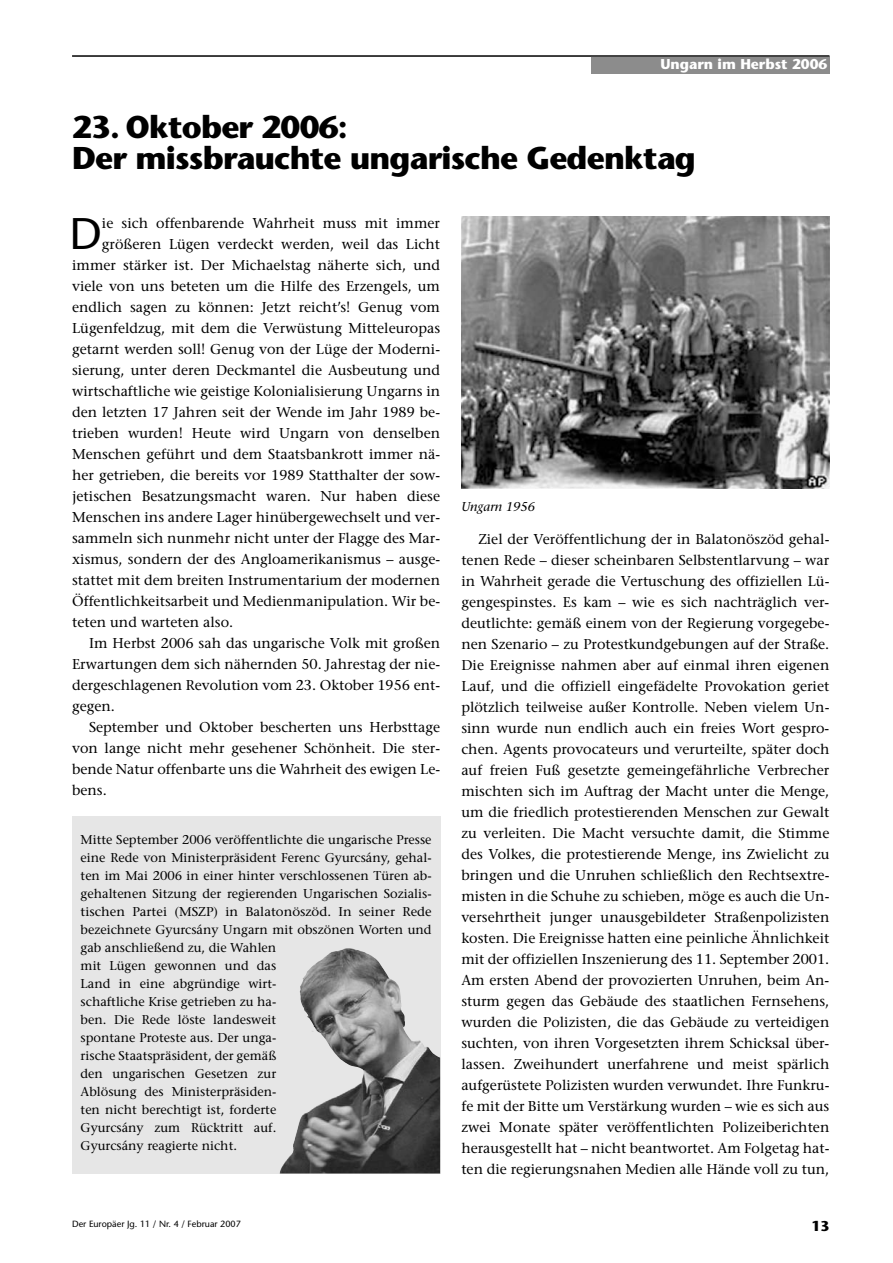
<style>
.page{position:relative;width:893px;height:1263px;background:#fff}
.page>*{position:absolute;margin:0;border:0;box-sizing:border-box;transform-origin:0 0}
.t1{font:44.25px "Stone Sans";color:#000}
.t2{font:700 31.5px/31.5px "Stone Sans";letter-spacing:-.025em;color:#000}
.t3{font:14.25px/21px "Stone Serif";color:#000;text-align:justify}
.t4{font:700 14.25px "Stone Sans";color:#fff}
.t5{font:700 14.25px "Stone Sans";color:#000}
.t6{font:12.75px/18px "Stone Serif";color:#000}
.t7{font:italic 12.75px "Stone Serif";color:#000}
.t8{font:9px "Stone Sans";color:#000}
</style>
<div class="page">
<div style="left:591px;top:56px;width:238px;height:17px;background:#8c8c8c"></div>
<hr style="left:72px;top:56px;width:757px;height:1px;background:#000">
<div style="left:72px;top:816px;width:368px;height:358px;background:#e6e6e6"></div>
<img style="left:280px;top:948px;width:160px;height:226px">
<img style="left:461px;top:217px;width:368px;height:272px">
<p class="t4" style="left:660px;top:58px;width:168px">Ungarn im Herbst 2006</p>
<p class="t4" style="left:802px;top:58px;width:26px">???</p>
<h2 class="t2" style="left:72px;top:115px;width:625px">23. Oktober 2006:<br>Der missbrauchte ungarische Gedenktag</h2>
<h1 class="t1" style="left:70px;top:217px;width:34px">D</h1>
<p class="t3" style="left:102px;top:214px;width:340px">ie sich offenbarende Wahrheit muss mit immer</p>
<p class="t3" style="left:102px;top:235px;width:340px">größeren Lügen verdeckt werden, weil das Licht</p>
<p class="t3" style="left:72px;top:256px;width:369px">immer stärker ist. Der Michaelstag näherte sich, und</p>
<p class="t3" style="left:72px;top:277px;width:369px">viele von uns beteten um die Hilfe des Erzengels, um</p>
<p class="t3" style="left:72px;top:298px;width:369px">endlich sagen zu können: Jetzt reicht’s! Genug vom</p>
<p class="t3" style="left:72px;top:319px;width:369px">Lügenfeldzug, mit dem die Verwüstung Mitteleuropas</p>
<p class="t3" style="left:72px;top:340px;width:369px">getarnt werden soll! Genug von der Lüge der Moderni-</p>
<p class="t3" style="left:72px;top:361px;width:369px">sierung, unter deren Deckmantel die Ausbeutung und</p>
<p class="t3" style="left:72px;top:382px;width:369px">wirtschaftliche wie geistige Kolonialisierung Ungarns in</p>
<p class="t3" style="left:72px;top:403px;width:369px">den letzten 17 Jahren seit der Wende im Jahr 1989 be-</p>
<p class="t3" style="left:72px;top:424px;width:369px">trieben wurden! Heute wird Ungarn von denselben</p>
<p class="t3" style="left:72px;top:445px;width:369px">Menschen geführt und dem Staatsbankrott immer nä-</p>
<p class="t3" style="left:72px;top:466px;width:369px">her getrieben, die bereits vor 1989 Statthalter der sow-</p>
<p class="t3" style="left:72px;top:487px;width:369px">jetischen Besatzungsmacht waren. Nur haben diese</p>
<p class="t3" style="left:72px;top:508px;width:369px">Menschen ins andere Lager hinübergewechselt und ver-</p>
<p class="t3" style="left:72px;top:529px;width:369px">sammeln sich nunmehr nicht unter der Flagge des Mar-</p>
<p class="t3" style="left:72px;top:550px;width:369px">xismus, sondern der des Angloamerikanismus – ausge-</p>
<p class="t3" style="left:72px;top:571px;width:369px">stattet mit dem breiten Instrumentarium der modernen</p>
<p class="t3" style="left:72px;top:592px;width:369px">Öffentlichkeitsarbeit und Medienmanipulation. Wir be-</p>
<p class="t3" style="left:72px;top:613px;width:163px">teten und warteten also.</p>
<p class="t3" style="left:89px;top:634px;width:352px">Im Herbst 2006 sah das ungarische Volk mit großen</p>
<p class="t3" style="left:72px;top:655px;width:369px">Erwartungen dem sich nähernden 50. Jahrestag der nie-</p>
<p class="t3" style="left:72px;top:676px;width:369px">dergeschlagenen Revolution vom 23. Oktober 1956 ent-</p>
<p class="t3" style="left:72px;top:697px;width:44px">gegen.</p>
<p class="t3" style="left:89px;top:718px;width:352px">September und Oktober bescherten uns Herbsttage</p>
<p class="t3" style="left:72px;top:739px;width:369px">von lange nicht mehr gesehener Schönheit. Die ster-</p>
<p class="t3" style="left:72px;top:760px;width:369px">bende Natur offenbarte uns die Wahrheit des ewigen Le-</p>
<p class="t3" style="left:72px;top:781px;width:36px">bens.</p>
<p class="t6" style="left:81px;top:832px;width:352px">Mitte September 2006 veröffentlichte die ungarische Presse eine Rede von Ministerpräsident Ferenc Gyurcsány, gehal&shy;ten im Mai 2006 in einer hinter verschlossenen Türen ab&shy;gehaltenen Sitzung der regierenden Ungarischen Sozialis&shy;tischen Partei (MSZP) in Balatonöszöd. In seiner Rede bezeichnete Gyurcsány Ungarn mit obszönen Worten und gab anschließend zu, die Wahlen<br>mit Lügen gewonnen und das<br>Land in eine abgründige wirt-<br>schaftliche Krise getrieben zu ha-<br>ben. Die Rede löste landesweit<br>spontane Proteste aus. Der unga-<br>rische Staatspräsident, der gemäß<br>den ungarischen Gesetzen zur<br>Ablösung des Ministerpräsiden-<br>ten nicht berechtigt ist, forderte<br>Gyurcsány zum Rücktritt auf.<br>Gyurcsány reagierte nicht.</p>
<p class="t8" style="left:72px;top:1220px;width:170px">Der Europäer Jg. 11 / Nr. 4 / Februar 2007</p>
<p class="t7" style="left:461px;top:502px;width:75px">Ungarn 1956</p>
<p class="t3" style="left:461px;top:530px;width:369px;text-indent:17px">Ziel der Veröffentlichung der in Balatonöszöd gehal&shy;tenen Rede – dieser scheinbaren Selbstentlarvung – war in Wahrheit gerade die Vertuschung des offiziellen Lü&shy;gengespinstes. Es kam – wie es sich nachträglich ver&shy;deutlichte: gemäß einem von der Regierung vorgegebe&shy;nen Szenario – zu Protestkundgebungen auf der Straße.<br>Die Ereignisse nahmen aber auf einmal ihren eigenen Lauf, und die offiziell eingefädelte Provokation geriet plötzlich teilweise außer Kontrolle. Neben vielem Un&shy;sinn wurde nun endlich auch ein freies Wort gespro&shy;chen. Agents provocateurs und verurteilte, später doch auf freien Fuß gesetzte gemeingefährliche Verbrecher mischten sich im Auftrag der Macht unter die Menge, um die friedlich protestierenden Menschen zur Gewalt zu verleiten. Die Macht versuchte damit, die Stimme des Volkes, die protestierende Menge, ins Zwielicht zu bringen und die Unruhen schließlich den Rechtsextre&shy;misten in die Schuhe zu schieben, möge es auch die Un&shy;versehrtheit junger unausgebildeter Straßenpolizisten kosten. Die Ereignisse hatten eine peinliche Ähnlichkeit mit der offiziellen Inszenierung des 11. September 2001.<br>Am ersten Abend der provozierten Unruhen, beim An&shy;sturm gegen das Gebäude des staatlichen Fernsehens, wurden die Polizisten, die das Gebäude zu verteidigen suchten, von ihren Vorgesetzten ihrem Schicksal über&shy;lassen. Zweihundert unerfahrene und meist spärlich aufgerüstete Polizisten wurden verwundet. Ihre Funkru&shy;fe mit der Bitte um Verstärkung wurden – wie es sich aus zwei Monate später veröffentlichten Polizeiberichten herausgestellt hat – nicht beantwortet. Am Folgetag hat&shy;ten die regierungsnahen Medien alle Hände voll zu tun,</p>
<p class="t5" style="left:811px;top:1220px;width:19px">13</p>
</div>
